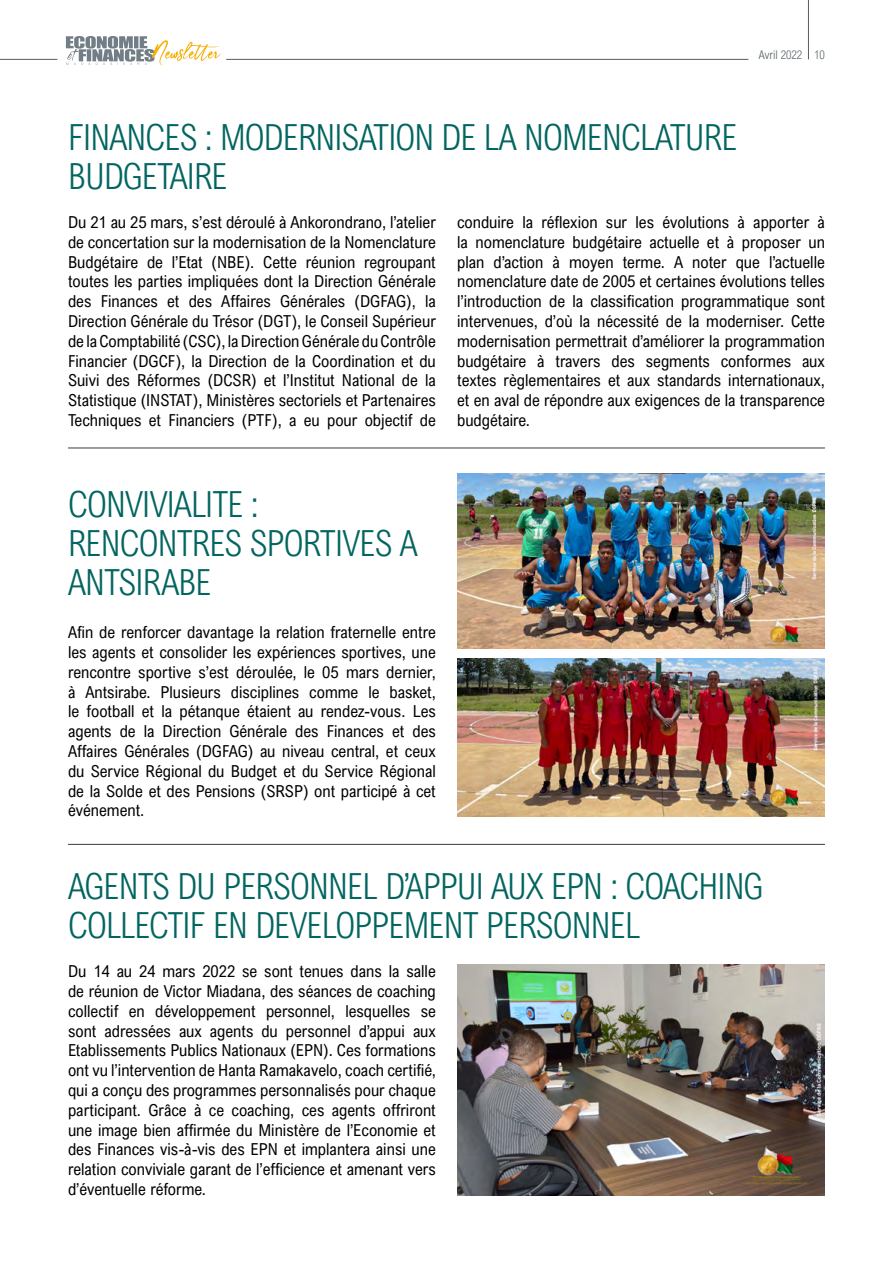
<style>
.page{position:relative;width:893px;height:1263px;background:#fff}
.page>*{position:absolute;margin:0;border:0;box-sizing:border-box;transform-origin:0 0}
.t1{font:300 36px/39px "Arial Nova Cond";letter-spacing:-.025em;color:#036560}
.t2{font:16.5px/19.8px "Arial Nova Cond";color:#000;text-align:justify}
.t3{font:300 12px "Arial Nova Cond";color:#535d62}
</style>
<div class="page">
<hr style="left:226px;top:59px;width:522px;height:1px;background:#535d62">
<hr style="left:0;top:59px;width:57px;height:1px;background:#535d62">
<hr style="left:808px;top:0;width:1px;height:59px;background:#535d62">
<svg style="left:66px;top:36px;width:155px;height:29px"></svg>
<hr style="left:68px;top:448px;width:757px;height:1px;background:#363e41">
<hr style="left:68px;top:844px;width:757px;height:1px;background:#363e41">
<img style="left:457px;top:474px;width:368px;height:174px">
<img style="left:457px;top:658px;width:368px;height:158px">
<img style="left:457px;top:964px;width:368px;height:231px">
<p class="t3" style="left:759px;top:48px;width:67px">Avril 2022 10</p>
<h1 class="t1" style="left:68px;top:117px;width:671px">FINANCES : MODERNISATION DE LA NOMENCLATURE<br>BUDGETAIRE</h1>
<p class="t2" style="left:68px;top:212px;width:369px">Du 21 au 25 mars, s’est déroulé à Ankorondrano, l’atelier de concertation sur la modernisation de la Nomenclature Budgétaire de l’Etat (NBE). Cette réunion regroupant toutes les parties impliquées dont la Direction Générale des Finances et des Affaires Générales (DGFAG), la Direction Générale du Trésor (DGT), le Conseil Supérieur de la Comptabilité (CSC), la Direction Générale du Contrôle Financier (DGCF), la Direction de la Coordination et du Suivi des Réformes (DCSR) et l’Institut National de la Statistique (INSTAT), Ministères sectoriels et Partenaires Techniques et Financiers (PTF), a eu pour objectif de</p>
<p class="t2" style="left:457px;top:212px;width:369px">conduire la réflexion sur les évolutions à apporter à la nomenclature budgétaire actuelle et à proposer un plan d’action à moyen terme. A noter que l’actuelle nomenclature date de 2005 et certaines évolutions telles l’introduction de la classification programmatique sont intervenues, d’où la nécessité de la moderniser. Cette modernisation permettrait d’améliorer la programmation budgétaire à travers des segments conformes aux textes règlementaires et aux standards internationaux, et en aval de répondre aux exigences de la transparence budgétaire.</p>
<h1 class="t1" style="left:68px;top:484px;width:351px">CONVIVIALITE :<br>RENCONTRES SPORTIVES A<br>ANTSIRABE</h1>
<p class="t2" style="left:68px;top:622px;width:369px">Afin de renforcer davantage la relation fraternelle entre les agents et consolider les expériences sportives, une rencontre sportive s’est déroulée, le 05 mars dernier, à Antsirabe. Plusieurs disciplines comme le basket, le football et la pétanque étaient au rendez-vous. Les agents de la Direction Générale des Finances et des Affaires Générales (DGFAG) au niveau central, et ceux du Service Régional du Budget et du Service Régional de la Solde et des Pensions (SRSP) ont participé à cet événement.</p>
<h1 class="t1" style="left:68px;top:866px;width:697px">AGENTS DU PERSONNEL D’APPUI AUX EPN : COACHING<br>COLLECTIF EN DEVELOPPEMENT PERSONNEL</h1>
<p class="t2" style="left:68px;top:961px;width:369px">Du 14 au 24 mars 2022 se sont tenues dans la salle de réunion de Victor Miadana, des séances de coaching collectif en développement personnel, lesquelles se sont adressées aux agents du personnel d’appui aux Etablissements Publics Nationaux (EPN). Ces formations ont vu l’intervention de Hanta Ramakavelo, coach certifié, qui a conçu des programmes personnalisés pour chaque participant. Grâce à ce coaching, ces agents offriront une image bien affirmée du Ministère de l’Economie et des Finances vis-à-vis des EPN et implantera ainsi une relation conviviale garant de l’efficience et amenant vers d’éventuelle réforme.</p>
</div>
